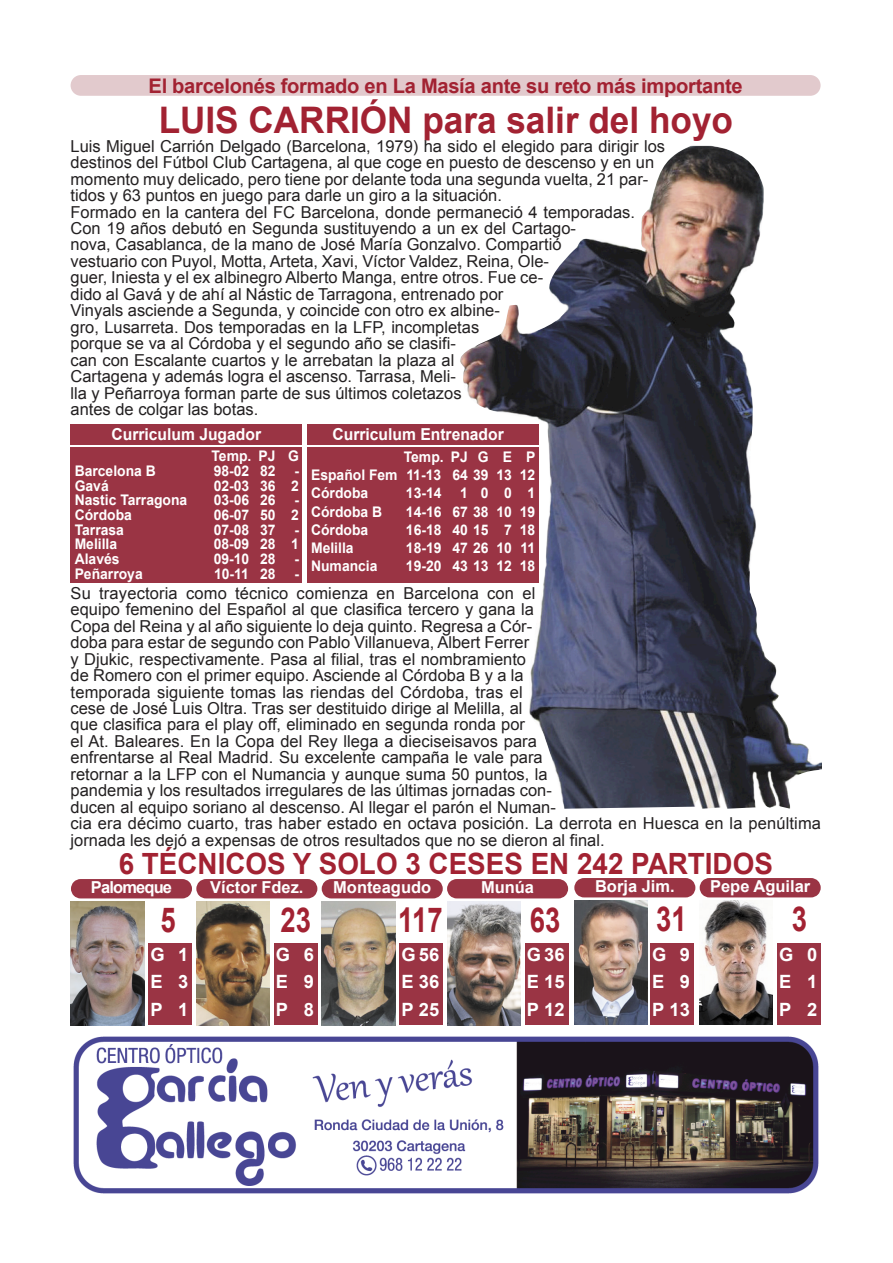
<style>
.page{position:relative;width:893px;height:1263px;background:#fff}
.page>*{position:absolute;margin:0;border:0;box-sizing:border-box;transform-origin:0 0}
.t1{font:700 36.6px "Arial";color:#a22232;scale:.96 1}
.t2{font:700 34.35px "Arial";color:#a22232;scale:.8 1}
.t3{font:700 29.25px "Arial";color:#a22232;scale:.95 1}
.t4{font:700 20.1px "Arial";letter-spacing:-.015em;color:#a22232}
.t5{font:700 18.3px/27.5px "Arial";color:#fff;text-align:justify}
.t6{font:16.5px/16.5px "Arial";color:#232021}
.t7{font:700 16.5px "Arial";color:#fff}
.t8{font:700 16.5px "Arial";color:#fff;scale:.95 1}
.t9{font:700 16.5px "Arial";letter-spacing:-.05em;color:#fff}
.t10{font:700 14.7px/18.3px "Arial";color:#fff;text-align:justify;scale:.95 1}
</style>
<div class="page">
<div style="left:71px;top:75px;width:749px;height:21px;background:#e2cacd"></div>
<div style="left:307px;top:424px;width:231px;height:21px;background:#9a3444"></div>
<img style="left:71px;top:901px;width:73px;height:125px">
<img style="left:196px;top:901px;width:74px;height:125px">
<img style="left:322px;top:901px;width:73px;height:125px">
<img style="left:447px;top:901px;width:73px;height:125px">
<div style="left:71px;top:879px;width:497px;height:19px;background:#9a3444"></div>
<img style="left:574px;top:900px;width:73px;height:125px">
<img style="left:699px;top:900px;width:73px;height:125px">
<div style="left:574px;top:878px;width:246px;height:19px;background:#9a3444"></div>
<div style="left:777px;top:943px;width:43px;height:82px;background:#9a3444"></div>
<div style="left:149px;top:943px;width:43px;height:82px;background:#9a3444"></div>
<div style="left:274px;top:943px;width:43px;height:82px;background:#9a3444"></div>
<div style="left:399px;top:943px;width:44px;height:82px;background:#9a3444"></div>
<div style="left:525px;top:943px;width:43px;height:82px;background:#9a3444"></div>
<div style="left:650px;top:943px;width:43px;height:82px;background:#9a3444"></div>
<div style="left:71px;top:447px;width:231px;height:135px;background:#9a3444"></div>
<div style="left:71px;top:424px;width:231px;height:21px;background:#9a3444"></div>
<div style="left:307px;top:447px;width:231px;height:136px;background:#9a3444"></div>
<img style="left:460px;top:146px;width:361px;height:663px">
<img style="left:73px;top:1036px;width:746px;height:158px">
<p class="t4" style="left:148px;top:75px;width:595px">El barcelonés formado en La Masía ante su reto más importante</p>
<h1 class="t1" style="left:159px;top:100px;width:599px">LUIS CARRIÓN para salir del hoyo</h1>
<p class="t6" style="left:71px;top:138px;width:596px">Luis Miguel Carrión Delgado (Barcelona, 1979) ha sido el elegido para dirigir los destinos del Fútbol Club Cartagena, al que coge en puesto de descenso y en un momento muy delicado, pero tiene por delante toda una segunda vuelta, 21 par&shy;tidos y 63 puntos en juego para darle un giro a la situación.<br>Formado en la cantera del FC Barcelona, donde permaneció 4 temporadas.<br>Con 19 años debutó en Segunda sustituyendo a un ex del Cartago-<br>nova, Casablanca, de la mano de José María Gonzalvo. Compartió<br>vestuario con Puyol, Motta, Arteta, Xavi, Víctor Valdez, Reina, Ole-<br>guer, Iniesta y el ex albinegro Alberto Manga, entre otros. Fue ce-<br>dido al Gavá y de ahí al Nástic de Tarragona, entrenado por<br>Vinyals asciende a Segunda, y coincide con otro ex albine-<br>gro, Lusarreta. Dos temporadas en la LFP, incompletas<br>porque se va al Córdoba y el segundo año se clasifi-<br>can con Escalante cuartos y le arrebatan la plaza al<br>Cartagena y además logra el ascenso. Tarrasa, Meli-<br>lla y Peñarroya forman parte de sus últimos coletazos<br>antes de colgar las botas.</p>
<p class="t8" style="left:332px;top:425px;width:182px">Curriculum Entrenador</p>
<p class="t8" style="left:111px;top:425px;width:159px">Curriculum Jugador</p>
<p class="t10" style="left:211px;top:447px;width:94px">Temp. PJ G</p>
<p class="t10" style="left:311px;top:447px;width:237px;text-indent:93px">Temp. PJ G E P Español Fem 11-13 64 39 13 12<br>Córdoba</p>
<p class="t10" style="left:75px;top:462px;width:87px">Barcelona B</p>
<p class="t10" style="left:214px;top:462px;width:67px">98-02 82</p>
<p class="t10" style="left:294px;top:462px;width:6px">-</p>
<p class="t10" style="left:75px;top:477px;width:37px">Gavá</p>
<p class="t10" style="left:214px;top:477px;width:91px">02-03 36 2</p>
<p class="t10" style="left:75px;top:491px;width:120px">Nastic Tarragona</p>
<p class="t10" style="left:214px;top:491px;width:67px">03-06 26</p>
<p class="t10" style="left:294px;top:491px;width:6px">-</p>
<p class="t10" style="left:75px;top:506px;width:62px">Córdoba</p>
<p class="t10" style="left:214px;top:506px;width:91px">06-07 50 2</p>
<p class="t10" style="left:75px;top:520px;width:53px">Tarrasa</p>
<p class="t10" style="left:214px;top:520px;width:67px">07-08 37</p>
<p class="t10" style="left:294px;top:520px;width:6px">-</p>
<p class="t10" style="left:75px;top:535px;width:46px">Melilla</p>
<p class="t10" style="left:214px;top:535px;width:91px">08-09 28 1</p>
<p class="t10" style="left:75px;top:550px;width:49px">Alavés</p>
<p class="t10" style="left:214px;top:550px;width:67px">09-10 28</p>
<p class="t10" style="left:294px;top:550px;width:6px">-</p>
<p class="t10" style="left:75px;top:564px;width:73px">Peñarroya</p>
<p class="t10" style="left:214px;top:564px;width:66px">10-11 28</p>
<p class="t10" style="left:294px;top:564px;width:6px">-</p>
<p class="t10" style="left:406px;top:484px;width:39px">13-14</p>
<p class="t10" style="left:460px;top:484px;width:81px">1001</p>
<p class="t10" style="left:311px;top:502px;width:76px">Córdoba B</p>
<p class="t10" style="left:406px;top:502px;width:138px">14-16 67 38 10 19</p>
<p class="t10" style="left:311px;top:521px;width:62px">Córdoba</p>
<p class="t10" style="left:406px;top:521px;width:138px">16-18 40 15 7 18</p>
<p class="t10" style="left:311px;top:539px;width:46px">Melilla</p>
<p class="t10" style="left:406px;top:539px;width:138px">18-19 47 26 10 11</p>
<p class="t10" style="left:311px;top:557px;width:71px">Numancia</p>
<p class="t10" style="left:406px;top:557px;width:138px">19-20 43 13 12 18</p>
<p class="t6" style="left:71px;top:585px;width:752px">Su trayectoria como técnico comienza en Barcelona con el<br>equipo femenino del Español al que clasifica tercero y gana la<br>Copa del Reina y al año siguiente lo deja quinto. Regresa a Cór-<br>doba para estar de segundo con Pablo Villanueva, Albert Ferrer<br>y Djukic, respectivamente. Pasa al filial, tras el nombramiento<br>de Romero con el primer equipo. Asciende al Córdoba B y a la<br>temporada siguiente tomas las riendas del Córdoba, tras el<br>cese de José Luis Oltra. Tras ser destituido dirige al Melilla, al<br>que clasifica para el play off, eliminado en segunda ronda por<br>el At. Baleares. En la Copa del Rey llega a dieciseisavos para<br>enfrentarse al Real Madrid. Su excelente campaña le vale para<br>retornar a la LFP con el Numancia y aunque suma 50 puntos, la<br>pandemia y los resultados irregulares de las últimas jornadas con-<br>ducen al equipo soriano al descenso. Al llegar el parón el Numan-<br>cia era décimo cuarto, tras haber estado en octava posición. La derrota en Huesca en la penúltima jornada les dejó a expensas de otros resultados que no se dieron al final.</p>
<h3 class="t3" style="left:119px;top:847px;width:690px">6 TÉCNICOS Y SOLO 3 CESES EN 242 PARTIDOS</h3>
<h2 class="t2" style="left:280px;top:901px;width:40px">23</h2>
<h2 class="t2" style="left:398px;top:901px;width:57px">117</h2>
<p class="t7" style="left:710px;top:877px;width:102px">Pepe Aguilar</p>
<h2 class="t2" style="left:791px;top:900px;width:21px">3</h2>
<p class="t5" style="left:779px;top:941px;width:39px">G 0<br>E 1<br>P 2</p>
<p class="t7" style="left:595px;top:877px;width:81px">Borja Jim.</p>
<h2 class="t2" style="left:656px;top:900px;width:40px">31</h2>
<p class="t7" style="left:210px;top:878px;width:95px">Víctor Fdez.</p>
<p class="t7" style="left:333px;top:878px;width:99px">Monteagudo</p>
<p class="t7" style="left:481px;top:878px;width:55px">Munúa</p>
<h2 class="t2" style="left:529px;top:901px;width:40px">63</h2>
<p class="t9" style="left:91px;top:878px;width:83px">Palomeque</p>
<h2 class="t2" style="left:160px;top:901px;width:21px">5</h2>
<p class="t5" style="left:151px;top:941px;width:39px">G 1<br>E 3<br>P 1</p>
<p class="t5" style="left:276px;top:941px;width:39px">G 6<br>E 9<br>P 8</p>
<p class="t5" style="left:401px;top:941px;width:39px">G56<br>E 36<br>P 25</p>
<p class="t5" style="left:526px;top:941px;width:39px">G36<br>E 15<br>P 12</p>
<p class="t5" style="left:652px;top:941px;width:39px">G 9<br>E 9<br>P 13</p>
</div>
